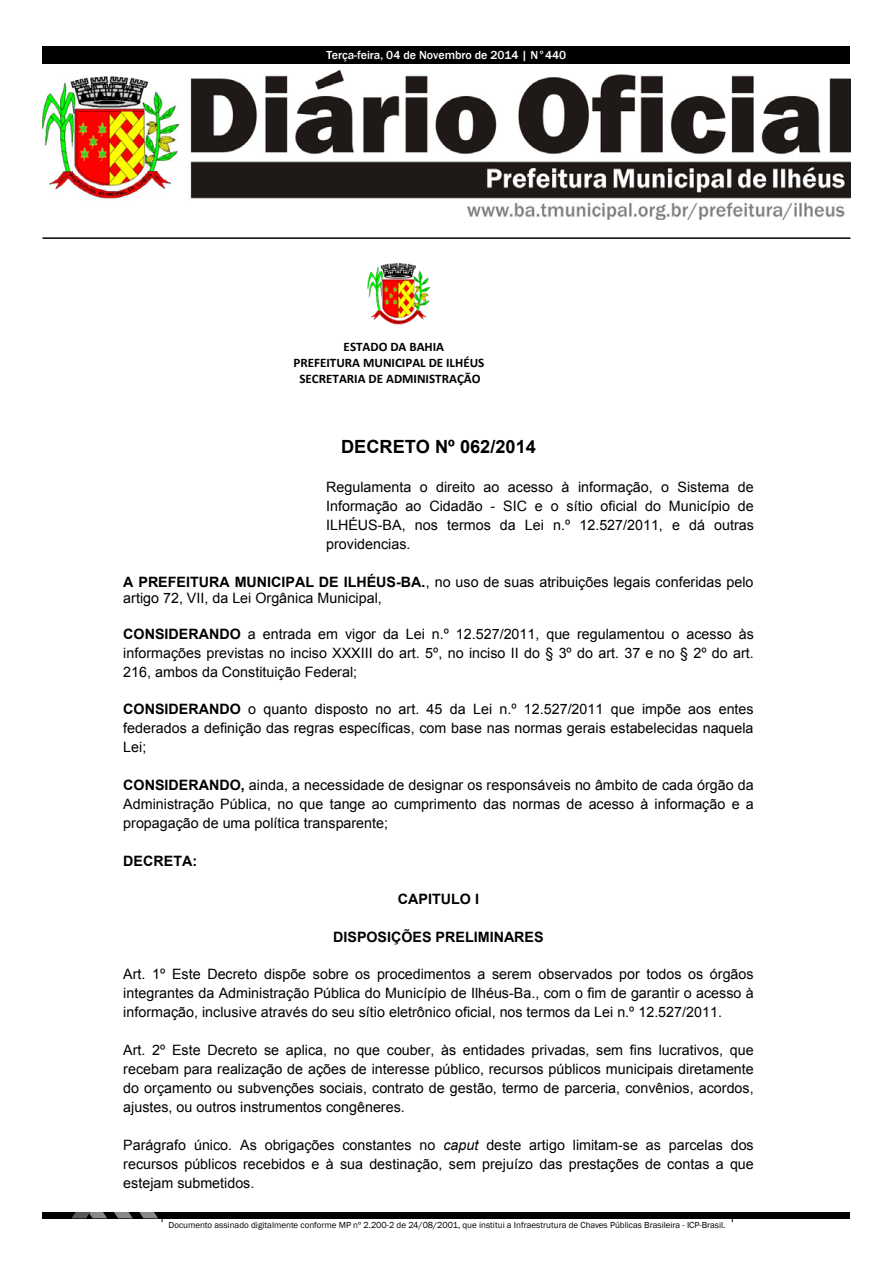
<style>
.page{position:relative;width:893px;height:1263px;background:#fff}
.page>*{position:absolute;margin:0;border:0;box-sizing:border-box;transform-origin:0 0}
.t1{font:700 18.15px "Arial";color:#000}
.t2{font:14.25px/18.9px "Arial";color:#000;text-align:justify}
.t3{font:700 14.25px "Arial";color:#000}
.t4{font:700 13.05px "Calibri";color:#000}
.t5{font:500 12px "Franklin Gothic";color:#fff}
.t6{font:9px "Franklin Gothic";color:#000}
.s1{font-weight:700}
.s2{font-style:italic}
</style>
<div class="page">
<div style="left:43px;top:47px;width:807px;height:17px;background:#000"></div>
<img style="left:43px;top:71px;width:807px;height:149px">
<div style="left:43px;top:1212px;width:807px;height:6px;background:#000"></div>
<svg style="left:114px;top:1212px;width:19px;height:6px"></svg>
<svg style="left:72px;top:1212px;width:35px;height:6px"></svg>
<svg style="left:139px;top:1212px;width:24px;height:10px"></svg>
<hr style="left:43px;top:237px;width:807px;height:2px;background:#000">
<img style="left:368px;top:264px;width:62px;height:61px">
<p class="t5" style="left:327px;top:47px;width:241px">Terça-feira, 04 de Novembro de 2014 | N°440</p>
<p class="t4" style="left:344px;top:339px;width:102px">ESTADO DA BAHIA</p>
<p class="t4" style="left:293px;top:355px;width:192px">PREFEITURA MUNICIPAL DE ILHÉUS</p>
<p class="t4" style="left:299px;top:371px;width:183px">SECRETARIA DE ADMINISTRAÇÃO</p>
<p class="t1" style="left:341px;top:434px;width:196px">DECRETO Nº 062/2014</p>
<p class="t2" style="left:326px;top:478px;width:429px">Regulamenta o direito ao acesso à informação, o Sistema de Informação ao Cidadão - SIC e o sítio oficial do Município de ILHÉUS-BA, nos termos da Lei n.º 12.527/2011, e dá outras providencias.</p>
<p class="t2" style="left:123px;top:574px;width:632px;line-height:16.4px"><span class="s1">A PREFEITURA MUNICIPAL DE ILHÉUS-BA.</span>, no uso de suas atribuições legais conferidas pelo artigo 72, VII, da Lei Orgânica Municipal,</p>
<p class="t2" style="left:123px;top:624px;width:632px"><span class="s1">CONSIDERANDO</span> a entrada em vigor da Lei n.º 12.527/2011, que regulamentou o acesso às informações previstas no inciso XXXIII do art. 5º, no inciso II do § 3º do art. 37 e no § 2º do art.<br>216, ambos da Constituição Federal;</p>
<p class="t2" style="left:123px;top:700px;width:632px"><span class="s1">CONSIDERANDO</span> o quanto disposto no art. 45 da Lei n.º 12.527/2011 que impõe aos entes federados a definição das regras específicas, com base nas normas gerais estabelecidas naquela Lei;</p>
<p class="t2" style="left:123px;top:776px;width:632px"><span class="s1">CONSIDERANDO,</span> ainda, a necessidade de designar os responsáveis no âmbito de cada órgão da Administração Pública, no que tange ao cumprimento das normas de acesso à informação e a propagação de uma política transparente;</p>
<p class="t3" style="left:123px;top:851px;width:75px">DECRETA:</p>
<p class="t3" style="left:398px;top:889px;width:83px">CAPITULO I</p>
<p class="t3" style="left:333px;top:927px;width:212px">DISPOSIÇÕES PRELIMINARES</p>
<p class="t2" style="left:123px;top:965px;width:632px">Art. 1º Este Decreto dispõe sobre os procedimentos a serem observados por todos os órgãos integrantes da Administração Pública do Município de Ilhéus-Ba., com o fim de garantir o acesso à informação, inclusive através do seu sítio eletrônico oficial, nos termos da Lei n.º 12.527/2011.</p>
<p class="t2" style="left:123px;top:1041px;width:632px">Art. 2º Este Decreto se aplica, no que couber, às entidades privadas, sem fins lucrativos, que recebam para realização de ações de interesse público, recursos públicos municipais diretamente do orçamento ou subvenções sociais, contrato de gestão, termo de parceria, convênios, acordos, ajustes, ou outros instrumentos congêneres.</p>
<p class="t2" style="left:123px;top:1135px;width:632px">Parágrafo único. As obrigações constantes no <span class="s2">caput</span> deste artigo limitam-se as parcelas dos recursos públicos recebidos e à sua destinação, sem prejuízo das prestações de contas a que estejam submetidos.</p>
<p class="t6" style="left:168px;top:1219px;width:558px">Documento assinado digitalmente conforme MP nº 2.200-2 de 24/08/2001, que institui a Infraestrutura de Chaves Públicas Brasileira - ICP-Brasil.</p>
</div>
